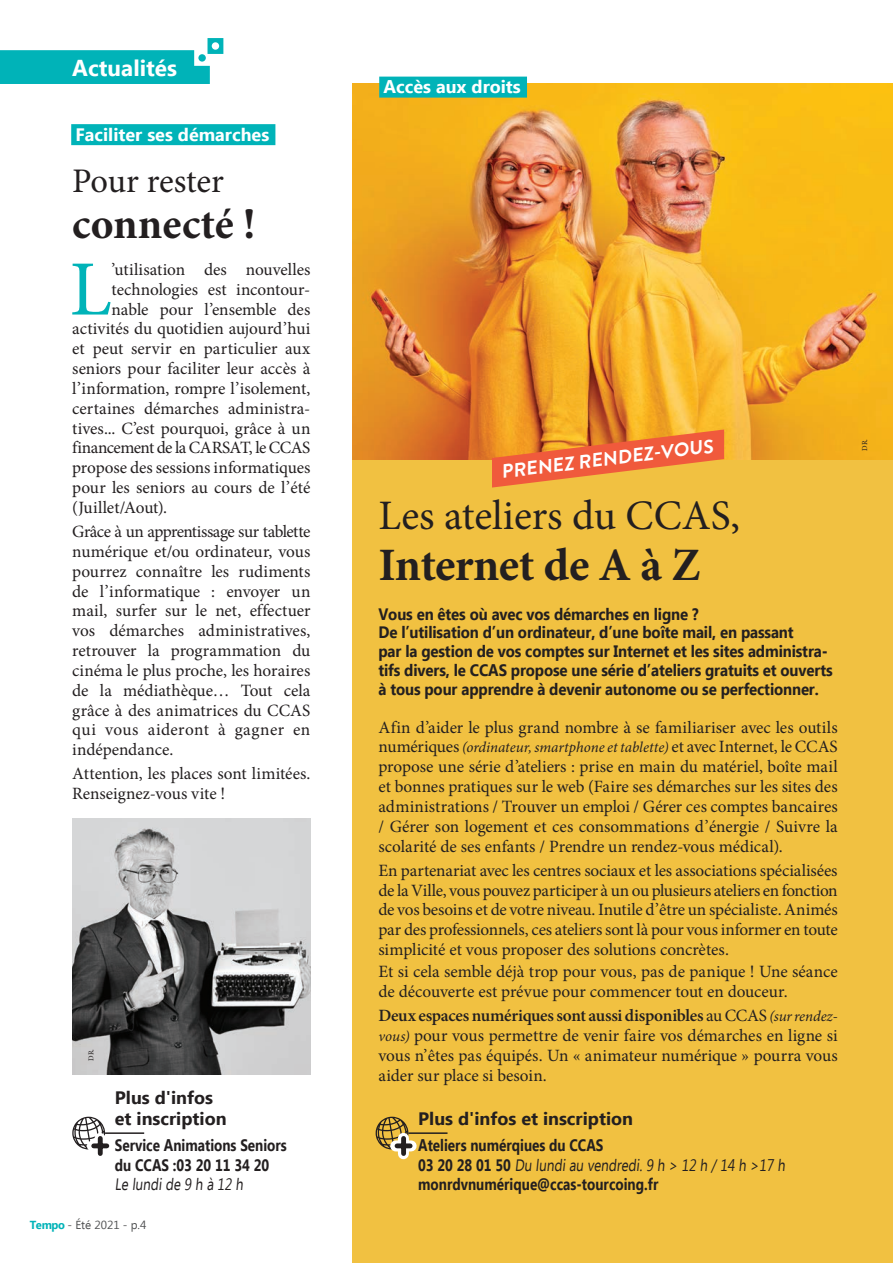
<style>
.page{position:relative;width:893px;height:1263px;background:#fff}
.page>*{position:absolute;margin:0;border:0;box-sizing:border-box;transform-origin:0 0}
.Texte_courant{font:78.3px "Minion Pro";color:#00b3b8}
.t1{font:700 46.5px "Minion Pro";letter-spacing:-.01em;color:#231f20}
.t2{font:700 43.5px "Minion Pro";color:#231f20}
.t3{font:42px "Minion Pro";color:#231f20}
.t4{font:34.5px "Minion Pro";letter-spacing:-.005em;color:#231f20}
.t5{font:700 22.5px "Ebrima";color:#fff}
.Dates{font:700 19.2px "Brandon Grotesque";color:#fff}
.t6{font:700 18px/21.6px "Ebrima";color:#231f20}
.t7{font:700 18px "Ebrima";color:#fff}
.Texte_courant-2{font:17.25px/19.8px "Minion Pro";letter-spacing:-.005em;color:#231f20;text-align:justify}
.Texte_courant-3{font:17.25px "Minion Pro";letter-spacing:-.03em;color:#231f20}
.Texte_breves{font:700 16.5px/18.8px "Ebrima";letter-spacing:-.01em;color:#231f20;scale:.91 1}
.Texte_breves-2{font:700 16.5px/19.5px "Ebrima";letter-spacing:-.01em;color:#231f20;scale:.82 1}
.Texte_breves-3{font:16.5px "Ebrima";color:#231f20;scale:.82 1}
.Texte_courant-4{font:italic 15px "Minion Pro";letter-spacing:-.005em;color:#231f20}
.t8{font:11.7px "Ebrima";color:#4e4f50}
.t9{font:7.5px "Minion Pro";color:#231f20}
.s1{font-weight:700;color:#00b3b8}
.s2{font-style:normal;font-size:17.25px}
.s3{font-weight:600}
.s4{font-style:italic;font-size:15px}
.s5{font-weight:700}
</style>
<div class="page">
<div style="left:353px;top:87px;width:540px;height:1176px;background:#f1c141"></div>
<img style="left:353px;top:84px;width:540px;height:376px">
<svg style="left:0;top:38px;width:223px;height:46px"></svg>
<div style="left:379px;top:77px;width:148px;height:21px;background:#00b3b8"></div>
<svg style="left:492px;top:429px;width:232px;height:59px"></svg>
<svg style="left:72px;top:1117px;width:33px;height:32px"></svg>
<svg style="left:95px;top:1138px;width:10px;height:16px"></svg>
<svg style="left:92px;top:1140px;width:16px;height:11px"></svg>
<div style="left:98px;top:1138px;width:5px;height:15px;background:#231f20"></div>
<div style="left:94px;top:1143px;width:13px;height:5px;background:#231f20"></div>
<hr style="left:105px;top:1132px;width:39px;height:2px;background:#231f20">
<svg style="left:376px;top:1117px;width:32px;height:32px"></svg>
<div style="left:398px;top:1138px;width:11px;height:16px;background:#fff"></div>
<svg style="left:396px;top:1140px;width:15px;height:11px"></svg>
<div style="left:401px;top:1138px;width:5px;height:15px;background:#231f20"></div>
<div style="left:397px;top:1143px;width:13px;height:5px;background:#231f20"></div>
<hr style="left:408px;top:1132px;width:39px;height:2px;background:#231f20">
<div style="left:71px;top:124px;width:204px;height:21px;background:#00b3b8"></div>
<img style="left:72px;top:818px;width:238px;height:257px">
<p class="t5" style="left:72px;top:51px;width:106px">Actualités</p>
<p class="t7" style="left:75px;top:121px;width:195px">Faciliter ses démarches</p>
<p class="t4" style="left:72px;top:157px;width:153px">Pour rester</p>
<p class="t2" style="left:72px;top:193px;width:185px">connecté !</p>
<p class="Texte_courant" style="left:69px;top:237px;width:44px">L</p>
<p class="Texte_courant-2" style="left:112px;top:259px;width:200px">’utilisation des nouvelles</p>
<p class="Texte_courant-2" style="left:112px;top:279px;width:200px">technologies est incontour-</p>
<p class="Texte_courant-2" style="left:112px;top:299px;width:200px">nable pour l’ensemble des</p>
<p class="Texte_courant-2" style="left:72px;top:319px;width:240px">activités du quotidien aujourd’hui</p>
<p class="Texte_courant-2" style="left:72px;top:339px;width:240px">et peut servir en particulier aux</p>
<p class="Texte_courant-2" style="left:72px;top:359px;width:240px">seniors pour faciliter leur accès à</p>
<p class="Texte_courant-2" style="left:72px;top:379px;width:240px">l’information, rompre l’isolement,</p>
<p class="Texte_courant-2" style="left:72px;top:398px;width:240px">certaines démarches administra-</p>
<p class="Texte_courant-2" style="left:72px;top:418px;width:240px">tives... C’est pourquoi, grâce à un</p>
<p class="Texte_courant-3" style="left:72px;top:436px;width:240px">financement de la CARSAT, le CCAS</p>
<p class="Texte_courant-2" style="left:72px;top:458px;width:240px">propose des sessions informatiques</p>
<p class="Texte_courant-2" style="left:72px;top:478px;width:240px">pour les seniors au cours de l’été</p>
<p class="Texte_courant-2" style="left:72px;top:498px;width:96px">(Juillet/Aout).</p>
<p class="Texte_courant-2" style="left:72px;top:522px;width:240px">Grâce à un apprentissage sur tablette numérique et/ou ordinateur, vous pourrez connaître les rudiments de l’informatique : envoyer un mail, surfer sur le net, effectuer vos démarches administratives, retrouver la programmation du cinéma le plus proche, les horaires de la médiathèque… Tout cela grâce à des animatrices du CCAS qui vous aideront à gagner en indépendance.</p>
<p class="Texte_courant-2" style="left:72px;top:764px;width:240px">Attention, les places sont limitées.<br>Renseignez-vous vite !</p>
<p class="t9" style="left:86px;top:1061px;width:13px;rotate:-90deg">DR.</p>
<p class="t6" style="left:115px;top:1087px;width:113px">Plus d'infos et inscription</p>
<p class="Texte_breves-2" style="left:115px;top:1136px;width:211px">Service Animations Seniors du CCAS :03 20 11 34 20</p>
<p class="Texte_breves-3" style="left:115px;top:1172px;width:161px">Le lundi de 9 h à 12 h</p>
<p class="t8" style="left:30px;top:1216px;width:118px"><span class="s1">Tempo</span> - Été 2021 - p.4</p>
<p class="t7" style="left:383px;top:74px;width:139px">Accès aux droits</p>
<p class="Dates" style="left:500px;top:458px;width:215px;rotate:-7deg">PRENEZ RENDEZ-VOUS</p>
<p class="t3" style="left:378px;top:487px;width:363px">Les ateliers du CCAS,</p>
<p class="t1" style="left:378px;top:532px;width:323px">Internet de A à Z</p>
<p class="Texte_breves" style="left:378px;top:605px;width:501px">Vous en êtes où avec vos démarches en ligne ?<br>De l’utilisation d’un ordinateur, d’une boîte mail, en passant<br>par la gestion de vos comptes sur Internet et les sites administra&shy;tifs divers, le CCAS propose une série d’ateliers gratuits et ouverts à tous pour apprendre à devenir autonome ou se perfectionner.</p>
<p class="Texte_courant-2" style="left:378px;top:717px;width:461px">Afin d’aider le plus grand nombre à se familiariser avec les outils</p>
<p class="Texte_courant-4" style="left:378px;top:737px;width:461px"><span class="s2">numériques</span> (ordinateur, smartphone et tablette) <span class="s2">et avec Internet, le CCAS</span></p>
<p class="Texte_courant-2" style="left:378px;top:757px;width:461px">propose une série d’ateliers : prise en main du matériel, boîte mail et bonnes pratiques sur le web (Faire ses démarches sur les sites des administrations / Trouver un emploi / Gérer ces comptes bancaires / Gérer son logement et ces consommations d’énergie / Suivre la scolarité de ses enfants / Prendre un rendez-vous médical).</p>
<p class="Texte_courant-2" style="left:378px;top:860px;width:461px">En partenariat avec les centres sociaux et les associations spécialisées de la Ville, vous pouvez participer à un ou plusieurs ateliers en fonction de vos besoins et de votre niveau. Inutile d’être un spécialiste. Animés par des professionnels, ces ateliers sont là pour vous informer en toute simplicité et vous proposer des solutions concrètes.</p>
<p class="Texte_courant-2" style="left:378px;top:962px;width:461px">Et si cela semble déjà trop pour vous, pas de panique ! Une séance de découverte est prévue pour commencer tout en douceur.</p>
<p class="Texte_courant-2" style="left:378px;top:1006px;width:461px"><span class="s3">Deux espaces numériques sont aussi disponibles</span> au CCAS <span class="s4">(sur rendez&shy;vous)</span> pour vous permettre de venir faire vos démarches en ligne si vous n’êtes pas équipés. Un « animateur numérique » pourra vous aider sur place si besoin.</p>
<p class="t6" style="left:418px;top:1109px;width:216px">Plus d'infos et inscription</p>
<p class="Texte_breves-2" style="left:418px;top:1136px;width:228px">Ateliers numérqiues du CCAS</p>
<p class="Texte_breves-3" style="left:418px;top:1153px;width:452px"><span class="s5">0 3 2 0 2 8 0 1 5 0</span> Du lundi au vendredi. 9 h &gt; 12 h / 14 h &gt;17 h</p>
<p class="Texte_breves-2" style="left:418px;top:1175px;width:294px">monrdvnumérique@ccas-tourcoing.fr</p>
<p class="t9" style="left:860px;top:451px;width:13px;rotate:-90deg">DR.</p>
</div>
